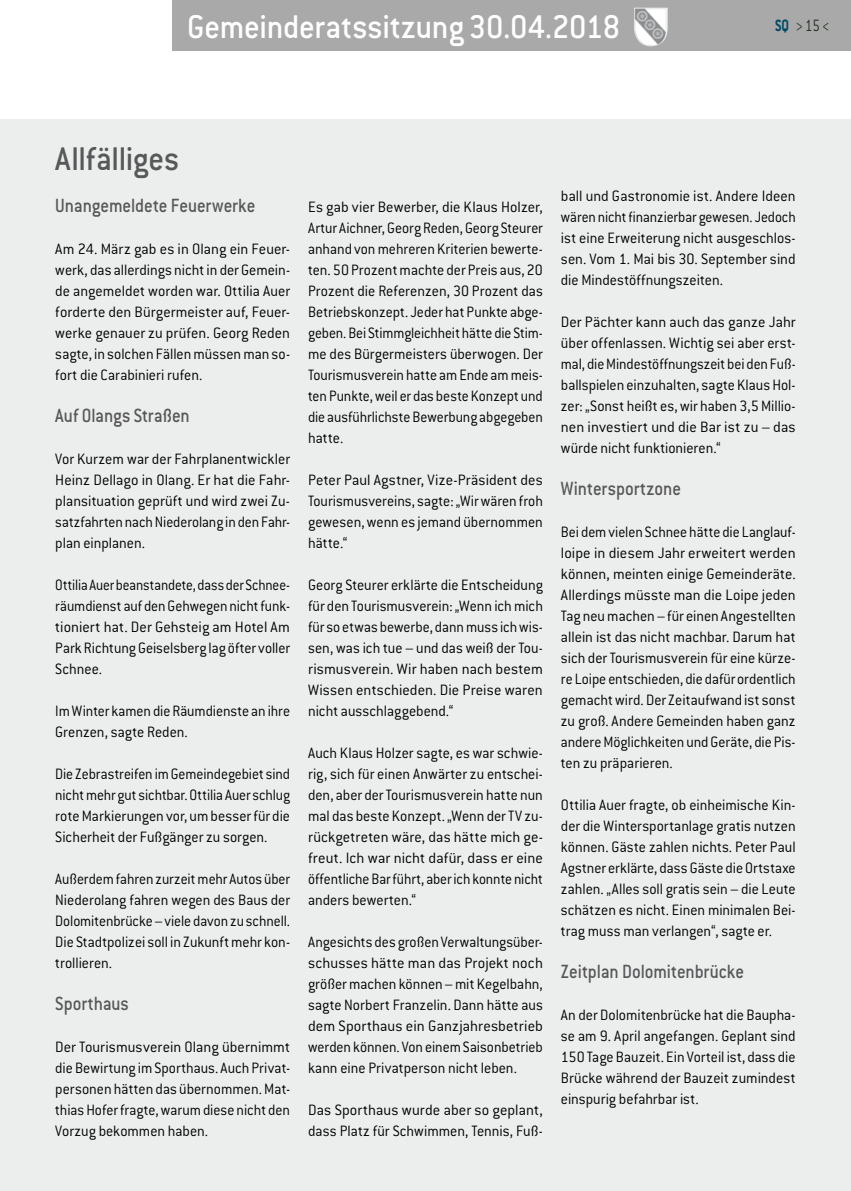
<style>
.page{position:relative;width:851px;height:1191px;background:#fff}
.page>*{position:absolute;margin:0;border:0;box-sizing:border-box;transform-origin:0 0}
.t1{font:500 36px "Conduit ITC";letter-spacing:-.01em;color:#fff;scale:.95 1}
.t2{font:500 36px "Conduit ITC";letter-spacing:-.01em;color:#58585a;scale:.95 1}
.t3{font:500 21px "Conduit ITC";letter-spacing:-.005em;color:#58585a;scale:.9 1}
.t4{font:300 18px "Conduit ITC";color:#262f23;scale:.8 1}
.t5{font:300 16.5px/21px "Conduit ITC";color:#000;text-align:justify}
.t6{font:300 16.5px/21px "Conduit ITC";color:#000;text-align:justify;scale:.95 1}
.t7{font:300 16.5px/21px "Conduit ITC";color:#000;text-align:justify;scale:.93 1}
.t8{font:300 16.5px/21px "Conduit ITC";color:#000;text-align:justify;scale:.96 1}
.t9{font:300 16.5px/21px "Conduit ITC";color:#000;text-align:justify;scale:.9 1}
.t10{font:300 16.5px/21px "Conduit ITC";color:#000;text-align:justify;scale:.92 1}
.s1{font-weight:700;color:#004962}
</style>
<div class="page">
<div style="left:173px;top:0;width:677px;height:51px;background:#a9a9aa"></div>
<img style="left:634px;top:8px;width:33px;height:38px">
<div style="left:0;top:120px;width:850px;height:1071px;background:#eceded"></div>
<h1 class="t1" style="left:187px;top:6px;width:457px">Gemeinderatssitzung 30.04.2018</h1>
<p class="t4" style="left:775px;top:16px;width:70px"><span class="s1">SQ</span> &gt; 15 &lt;</p>
<h1 class="t2" style="left:55px;top:138px;width:132px">Allfälliges</h1>
<p class="t3" style="left:55px;top:193px;width:224px">Unangemeldete Feuerwerke</p>
<p class="t5" style="left:55px;top:238px;width:236px">Am 24. März gab es in Olang ein Feuer&shy;werk, das allerdings nicht in der Gemein&shy;de angemeldet worden war. Ottilia Auer forderte den Bürgermeister auf, Feuer&shy;werke genauer zu prüfen. Georg Reden sagte, in solchen Fällen müssen man so&shy;fort die Carabinieri rufen.</p>
<p class="t3" style="left:55px;top:403px;width:151px">Auf Olangs Straßen</p>
<p class="t8" style="left:55px;top:448px;width:246px">Vor Kurzem war der Fahrplanentwickler Heinz Dellago in Olang. Er hat die Fahr&shy;plansituation geprüft und wird zwei Zu&shy;satzfahrten nach Niederolang in den Fahr&shy;plan einplanen.</p>
<p class="t9" style="left:55px;top:574px;width:262px">Ottilia Auer beanstandete, dass der Schnee&shy;räumdienst auf den Gehwegen nicht funk&shy;tioniert hat. Der Gehsteig am Hotel Am Park Richtung Geiselsberg lag öfter voller Schnee.</p>
<p class="t7" style="left:55px;top:700px;width:254px">Im Winter kamen die Räumdienste an ihre<br>Grenzen, sagte Reden.</p>
<p class="t10" style="left:55px;top:763px;width:257px">Die Zebrastreifen im Gemeindegebiet sind nicht mehr gut sichtbar. Ottilia Auer schlug rote Markierungen vor, um besser für die Sicherheit der Fußgänger zu sorgen.</p>
<p class="t7" style="left:55px;top:868px;width:254px">Außerdem fahren zurzeit mehr Autos über Niederolang fahren wegen des Baus der Dolomitenbrücke – viele davon zu schnell.<br>Die Stadtpolizei soll in Zukunft mehr kon&shy;trollieren.</p>
<p class="t3" style="left:55px;top:991px;width:83px">Sporthaus</p>
<p class="t5" style="left:55px;top:1036px;width:236px">Der Tourismusverein Olang übernimmt die Bewirtung im Sporthaus. Auch Privat&shy;personen hätten das übernommen. Mat&shy;thias Hofer fragte, warum diese nicht den Vorzug bekommen haben.</p>
<p class="t5" style="left:308px;top:196px;width:236px">Es gab vier Bewerber, die Klaus Holzer, Artur Aichner, Georg Reden, Georg Steurer anhand von mehreren Kriterien bewerte&shy;ten. 50 Prozent machte der Preis aus, 20<br>Prozent die Referenzen, 30 Prozent das Betriebskonzept. Jeder hat Punkte abge&shy;geben. Bei Stimmgleichheit hätte die Stim&shy;me des Bürgermeisters überwogen. Der Tourismusverein hatte am Ende am meis&shy;ten Punkte, weil er das beste Konzept und die ausführlichste Bewerbung abgegeben hatte.</p>
<p class="t5" style="left:308px;top:469px;width:236px">Peter Paul Agstner, Vize-Präsident des Tourismusvereins, sagte: „Wir wären froh gewesen, wenn es jemand übernommen hätte.“</p>
<p class="t6" style="left:308px;top:574px;width:248px">Georg Steurer erklärte die Entscheidung für den Tourismusverein: „Wenn ich mich für so etwas bewerbe, dann muss ich wis&shy;sen, was ich tue – und das weiß der Tou&shy;rismusverein. Wir haben nach bestem Wissen entschieden. Die Preise waren nicht ausschlaggebend.“</p>
<p class="t6" style="left:308px;top:742px;width:248px">Auch Klaus Holzer sagte, es war schwie&shy;rig, sich für einen Anwärter zu entschei&shy;den, aber der Tourismusverein hatte nun mal das beste Konzept. „Wenn der TV zu&shy;rückgetreten wäre, das hätte mich ge&shy;freut. Ich war nicht dafür, dass er eine öffentliche Bar führt, aber ich konnte nicht anders bewerten.“</p>
<p class="t7" style="left:308px;top:931px;width:254px">Angesichts des großen Verwaltungsüber&shy;schusses hätte man das Projekt noch größer machen können – mit Kegelbahn, sagte Norbert Franzelin. Dann hätte aus dem Sporthaus ein Ganzjahresbetrieb werden können. Von einem Saisonbetrieb kann eine Privatperson nicht leben.</p>
<p class="t5" style="left:308px;top:1099px;width:236px">Das Sporthaus wurde aber so geplant, dass Platz für Schwimmen, Tennis, Fuß-</p>
<p class="t5" style="left:561px;top:185px;width:236px">ball und Gastronomie ist. Andere Ideen wären nicht finanzierbar gewesen. Jedoch ist eine Erweiterung nicht ausgeschlos&shy;sen. Vom 1. Mai bis 30. September sind die Mindestöffnungszeiten.</p>
<p class="t5" style="left:561px;top:311px;width:236px">Der Pächter kann auch das ganze Jahr über offenlassen. Wichtig sei aber erst&shy;mal, die Mindestöffnungszeit bei den Fuß&shy;ballspielen einzuhalten, sagte Klaus Hol&shy;zer: „Sonst heißt es, wir haben 3,5 Millio&shy;nen investiert und die Bar ist zu – das würde nicht funktionieren.“</p>
<p class="t3" style="left:561px;top:477px;width:135px">Wintersportzone</p>
<p class="t7" style="left:561px;top:521px;width:254px">Bei dem vielen Schnee hätte die Langlauf&shy;loipe in diesem Jahr erweitert werden können, meinten einige Gemeinderäte.<br>Allerdings müsste man die Loipe jeden Tag neu machen – für einen Angestellten allein ist das nicht machbar. Darum hat sich der Tourismusverein für eine kürze&shy;re Loipe entschieden, die dafür ordentlich gemacht wird. Der Zeitaufwand ist sonst zu groß. Andere Gemeinden haben ganz andere Möglichkeiten und Geräte, die Pis&shy;ten zu präparieren.</p>
<p class="t6" style="left:561px;top:794px;width:248px">Ottilia Auer fragte, ob einheimische Kin&shy;der die Wintersportanlage gratis nutzen können. Gäste zahlen nichts. Peter Paul Agstner erklärte, dass Gäste die Ortstaxe zahlen. „Alles soll gratis sein – die Leute schätzen es nicht. Einen minimalen Bei&shy;trag muss man verlangen“, sagte er.</p>
<p class="t3" style="left:561px;top:960px;width:205px">Zeitplan Dolomitenbrücke</p>
<p class="t6" style="left:561px;top:1004px;width:248px">An der Dolomitenbrücke hat die Baupha&shy;se am 9. April angefangen. Geplant sind 150 Tage Bauzeit. Ein Vorteil ist, dass die Brücke während der Bauzeit zumindest einspurig befahrbar ist.</p>
</div>
